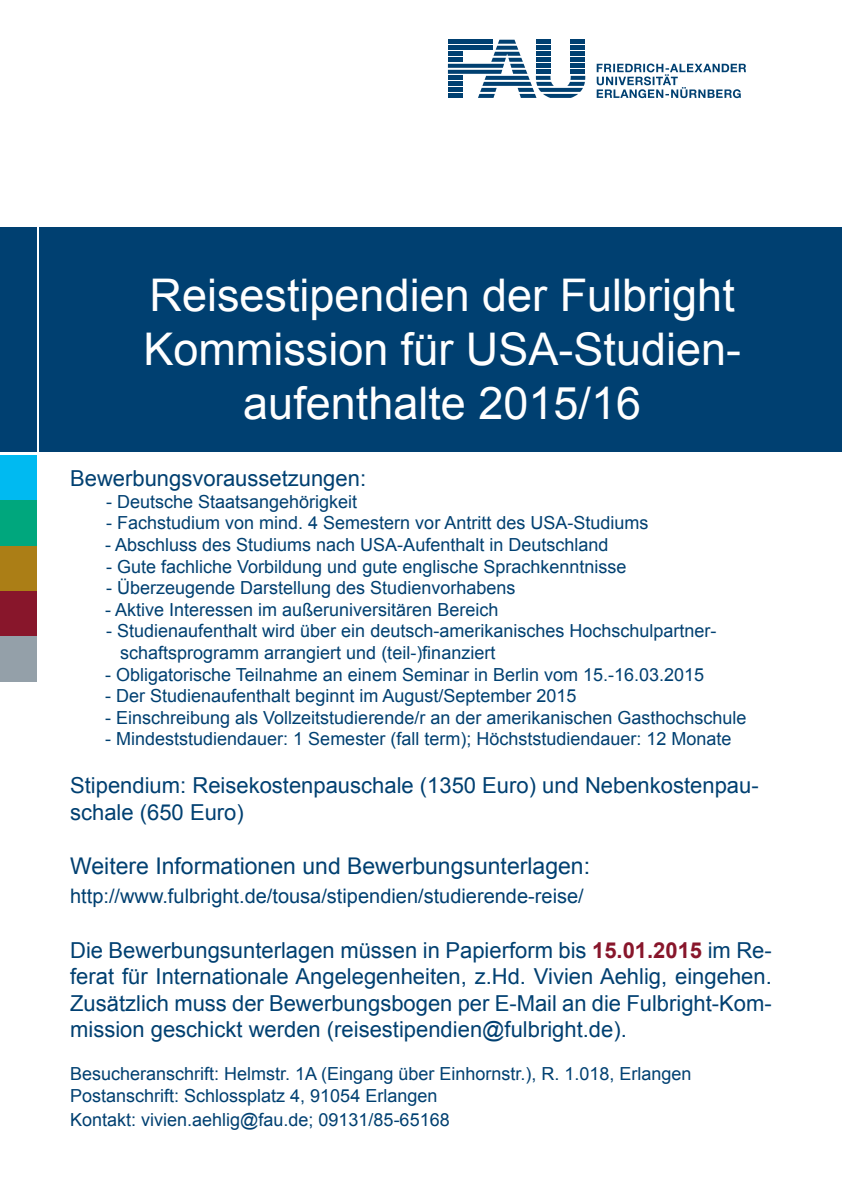
<style>
.page{position:relative;width:842px;height:1191px;background:#fff}
.page>*{position:absolute;margin:0;border:0;box-sizing:border-box;transform-origin:0 0}
.t1{font:45px "Arial";color:#fff}
.t2{font:23px "Arial";color:#004071}
.t3{font:22px/26.4px "Arial";color:#004071}
.t4{font:20px "Arial";color:#004071}
.t5{font:18px "Arial";color:#004071}
.s1{font-weight:700;color:#88162b}
</style>
<div class="page">
<div style="left:0;top:227px;width:37px;height:227px;background:#004071"></div>
<div style="left:40px;top:227px;width:802px;height:227px;background:#004071"></div>
<hr style="left:0;top:452px;width:842px;height:3px;background:#fff">
<svg style="left:597px;top:64px;width:149px;height:34px"></svg>
<svg style="left:448px;top:40px;width:137px;height:58px"></svg>
<div style="left:0;top:455px;width:37px;height:45px;background:#00baf1"></div>
<div style="left:0;top:500px;width:37px;height:46px;background:#00a77d"></div>
<div style="left:0;top:546px;width:37px;height:45px;background:#ab7e16"></div>
<div style="left:0;top:591px;width:37px;height:45px;background:#88162b"></div>
<div style="left:0;top:636px;width:37px;height:46px;background:#94a0a9"></div>
<p class="t1" style="left:150px;top:265px;width:587px">Reisestipendien der Fulbright</p>
<p class="t1" style="left:143px;top:319px;width:599px">Kommission für USA-Studien-</p>
<p class="t1" style="left:243px;top:373px;width:399px">aufenthalte 2015/16</p>
<p class="t3" style="left:70px;top:465px;width:297px">Bewerbungsvoraussetzungen:</p>
<p class="t5" style="left:106px;top:489px;width:253px">- Deutsche Staatsangehörigkeit</p>
<p class="t5" style="left:106px;top:511px;width:544px">- Fachstudium von mind. 4 Semestern vor Antritt des USA-Studiums</p>
<p class="t5" style="left:105px;top:533px;width:505px">- Abschluss des Studiums nach USA-Aufenthalt in Deutschland</p>
<p class="t5" style="left:106px;top:554px;width:522px">- Gute fachliche Vorbildung und gute englische Sprachkenntnisse</p>
<p class="t5" style="left:106px;top:576px;width:411px">- Überzeugende Darstellung des Studienvorhabens</p>
<p class="t5" style="left:105px;top:597px;width:395px">- Aktive Interessen im außeruniversitären Bereich</p>
<p class="t5" style="left:106px;top:619px;width:612px">- Studienaufenthalt wird über ein deutsch-amerikanisches Hochschulpartner-</p>
<p class="t5" style="left:120px;top:641px;width:377px">schaftsprogramm arrangiert und (teil-)finanziert</p>
<p class="t5" style="left:105px;top:662px;width:600px">- Obligatorische Teilnahme an einem Seminar in Berlin vom 15.-16.03.2015</p>
<p class="t5" style="left:105px;top:684px;width:473px">- Der Studienaufenthalt beginnt im August/September 2015</p>
<p class="t5" style="left:105px;top:705px;width:643px">- Einschreibung als Vollzeitstudierende/r an der amerikanischen Gasthochschule</p>
<p class="t5" style="left:105px;top:727px;width:628px">- Mindeststudiendauer: 1 Semester (fall term); Höchststudiendauer: 12 Monate</p>
<p class="t3" style="left:70px;top:772px;width:690px">Stipendium: Reisekostenpauschale (1350 Euro) und Nebenkostenpau&shy;schale (650 Euro)</p>
<p class="t2" style="left:70px;top:850px;width:521px">Weitere Informationen und Bewerbungsunterlagen:</p>
<p class="t4" style="left:70px;top:882px;width:515px">http://www.fulbright.de/tousa/stipendien/studierende-reise/</p>
<p class="t3" style="left:70px;top:937px;width:703px;text-align:justify">Die Bewerbungsunterlagen müssen in Papierform bis <span class="s1">15.01.2015</span> im Re&shy;ferat für Internationale Angelegenheiten, z.Hd. Vivien Aehlig, eingehen.<br>Zusätzlich muss der Bewerbungsbogen per E-Mail an die Fulbright-Kom&shy;mission geschickt werden (reisestipendien@fulbright.de).</p>
<p class="t5" style="left:70px;top:1062px;width:623px">Besucheranschrift: Helmstr. 1A (Eingang über Einhornstr.), R. 1.018, Erlangen</p>
<p class="t5" style="left:70px;top:1083px;width:369px">Postanschrift: Schlossplatz 4, 91054 Erlangen</p>
<p class="t5" style="left:70px;top:1107px;width:381px">Kontakt: vivien.aehlig@fau.de; 09131/85-65168</p>
</div>
